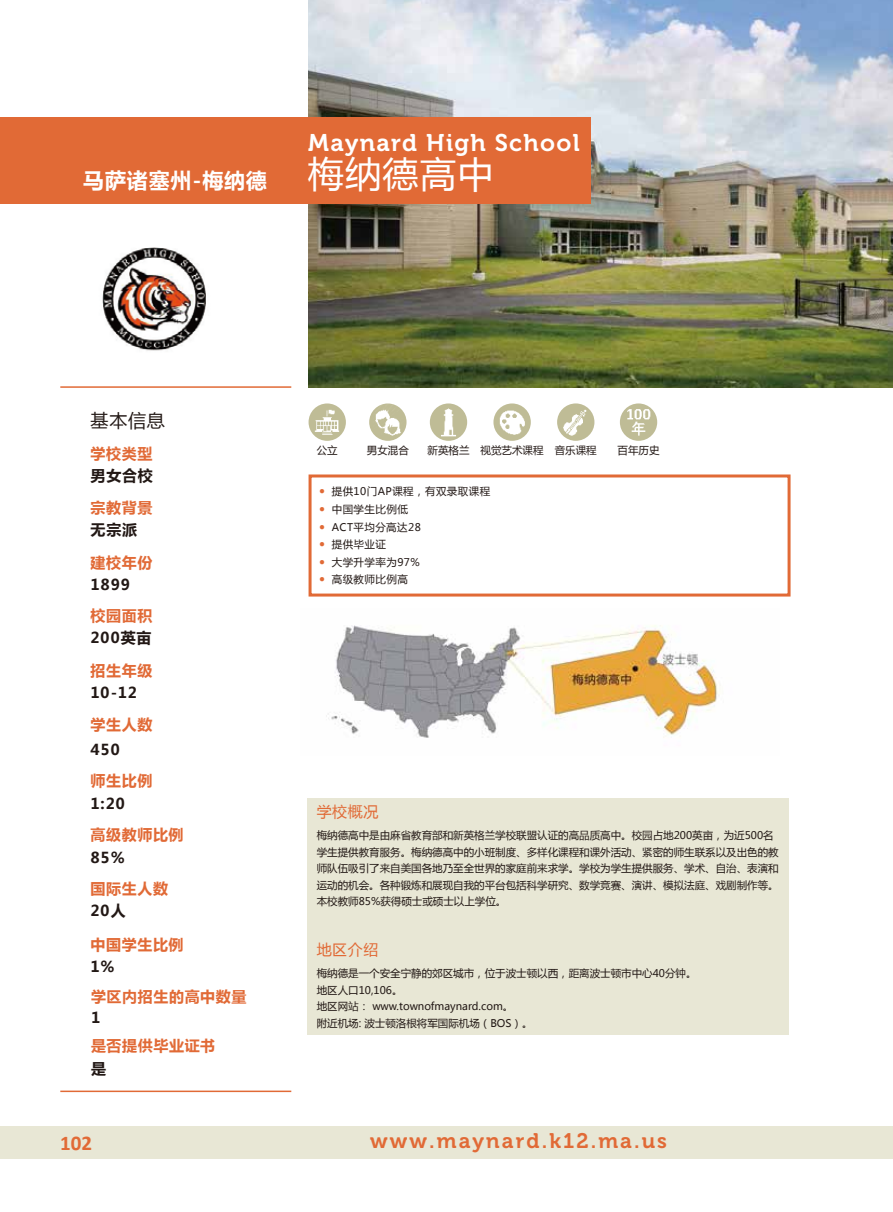
<style>
.page{position:relative;width:893px;height:1212px;background:#fff}
.page>*{position:absolute;margin:0;border:0;box-sizing:border-box;transform-origin:0 0}
.t1{font:36px "Microsoft Ya Hei";letter-spacing:.04em;color:#fff}
.t2{font:24px "Museo 700";letter-spacing:.055em;color:#fff}
.t3{font:21px "Museo 700";letter-spacing:.1em;color:#e16a36}
.t4{font:700 21px "Microsoft Ya Hei";letter-spacing:.04em;color:#fff}
.t5{font:700 21px "Calibri";color:#e16a36}
.t6{font:18px "Microsoft Ya Hei";color:#221815}
.t7{font:700 15px "Microsoft Ya Hei";letter-spacing:.04em;color:#e16a36}
.t8{font:700 15px "Microsoft Ya Hei";letter-spacing:.05em;color:#221815}
.t9{font:15px "Microsoft Ya Hei";letter-spacing:.04em;color:#e16a36}
.t10{font:10.5px/16.5px "Microsoft Ya Hei";color:#221815}
.t11{font:10.5px "Microsoft Ya Hei";letter-spacing:.04em;color:#221815}
.s1{font-family:"Calibri";font-weight:700;font-size:12px;color:#e16a36}
</style>
<div class="page">
<div style="left:308px;top:798px;width:481px;height:236px;background:#e8e7d5"></div>
<img style="left:309px;top:0;width:584px;height:388px">
<div style="left:0;top:117px;width:590px;height:87px;background:#e16a36"></div>
<div style="left:0;top:1126px;width:893px;height:32px;background:#e8e7d5"></div>
<div style="left:309px;top:474px;width:481px;height:122px;border:3px solid #e16a36"></div>
<hr style="left:60px;top:386px;width:231px;height:2px;background:#e16a36">
<hr style="left:60px;top:1090px;width:231px;height:2px;background:#e16a36">
<img style="left:326px;top:625px;width:394px;height:113px">
<img style="left:309px;top:403px;width:37px;height:38px;border-radius:19px">
<img style="left:369px;top:403px;width:38px;height:38px;border-radius:19px">
<img style="left:430px;top:403px;width:37px;height:38px;border-radius:19px">
<img style="left:493px;top:403px;width:38px;height:38px;border-radius:19px">
<img style="left:557px;top:403px;width:37px;height:38px;border-radius:19px">
<img style="left:620px;top:403px;width:37px;height:38px;border-radius:19px">
<img style="left:102px;top:247px;width:104px;height:104px">
<h3 class="t4" style="left:83px;top:166px;width:185px">马萨诸塞州-梅纳德</h3>
<h2 class="t2" style="left:308px;top:129px;width:273px">Maynard High School</h2>
<h1 class="t1" style="left:308px;top:149px;width:187px">梅纳德高中</h1>
<h3 class="t6" style="left:91px;top:408px;width:76px">基本信息</h3>
<h3 class="t7" style="left:91px;top:443px;width:63px">学校类型</h3>
<h3 class="t8" style="left:91px;top:465px;width:64px">男女合校</h3>
<h3 class="t7" style="left:91px;top:497px;width:63px">宗教背景</h3>
<h3 class="t8" style="left:91px;top:519px;width:48px">无宗派</h3>
<h3 class="t7" style="left:91px;top:552px;width:63px">建校年份</h3>
<h3 class="t8" style="left:91px;top:574px;width:41px">1899</h3>
<h3 class="t7" style="left:91px;top:605px;width:63px">校园面积</h3>
<h3 class="t8" style="left:91px;top:627px;width:62px">200英亩</h3>
<h3 class="t7" style="left:91px;top:660px;width:63px">招生年级</h3>
<h3 class="t8" style="left:91px;top:682px;width:48px">10-12</h3>
<h3 class="t7" style="left:91px;top:714px;width:63px">学生人数</h3>
<h3 class="t8" style="left:91px;top:739px;width:31px">450</h3>
<h3 class="t7" style="left:91px;top:771px;width:63px">师生比例</h3>
<h3 class="t8" style="left:91px;top:793px;width:36px">1:20</h3>
<h3 class="t7" style="left:91px;top:824px;width:94px">高级教师比例</h3>
<h3 class="t8" style="left:91px;top:847px;width:35px">85%</h3>
<h3 class="t7" style="left:91px;top:878px;width:79px">国际生人数</h3>
<h3 class="t8" style="left:91px;top:900px;width:37px">20人</h3>
<h3 class="t7" style="left:91px;top:934px;width:94px">中国学生比例</h3>
<h3 class="t8" style="left:91px;top:956px;width:25px">1%</h3>
<h3 class="t7" style="left:91px;top:986px;width:157px">学区内招生的高中数量</h3>
<h3 class="t7" style="left:91px;top:1035px;width:126px">是否提供毕业证书</h3>
<h3 class="t8" style="left:91px;top:1058px;width:16px">是</h3>
<h3 class="t8" style="left:91px;top:1007px;width:11px">1</h3>
<h3 class="t5" style="left:60px;top:1128px;width:33px">102</h3>
<p class="t10" style="left:317px;top:441px;width:22px">公立</p>
<p class="t10" style="left:367px;top:441px;width:43px">男女混合</p>
<p class="t10" style="left:427px;top:441px;width:171px">新英格兰 视觉艺术课程 音乐课程</p>
<p class="t10" style="left:617px;top:441px;width:43px">百年历史</p>
<p class="t11" style="left:319px;top:484px;width:173px"><span class="s1">•</span> 提供10门AP课程，有双录取课程</p>
<p class="t11" style="left:319px;top:502px;width:90px"><span class="s1">•</span> 中国学生比例低</p>
<p class="t11" style="left:319px;top:520px;width:103px"><span class="s1">•</span> ACT平均分高达28</p>
<p class="t10" style="left:319px;top:536px;width:68px"><span class="s1">•</span> 提供毕业证</p>
<p class="t11" style="left:319px;top:555px;width:102px"><span class="s1">•</span> 大学升学率为97%</p>
<p class="t11" style="left:319px;top:572px;width:90px"><span class="s1">•</span> 高级教师比例高</p>
<h3 class="t9" style="left:317px;top:801px;width:63px">学校概况</h3>
<p class="t10" style="left:317px;top:827px;width:463px">梅纳德高中是由麻省教育部和新英格兰学校联盟认证的高品质高中。校园占地200英亩，为近500名学生提供教育服务。梅纳德高中的小班制度、多样化课程和课外活动、紧密的师生联系以及出色的教师队伍吸引了来自美国各地乃至全世界的家庭前来求学。学校为学生提供服务、学术、自治、表演和运动的机会。各种锻炼和展现自我的平台包括科学研究、数学竞赛、演讲、模拟法庭、戏剧制作等。本校教师85%获得硕士或硕士以上学位。</p>
<h3 class="t9" style="left:317px;top:939px;width:63px">地区介绍</h3>
<p class="t10" style="left:317px;top:965px;width:381px">梅纳德是一个安全宁静的郊区城市，位于波士顿以西，距离波士顿市中心40分钟。地区人口10,106。<br>地区网站： www.townofmaynard.com。<br>附近机场: 波士顿洛根将军国际机场（BOS）。</p>
<h3 class="t3" style="left:370px;top:1129px;width:298px">www.maynard.k12.ma.us</h3>
</div>
